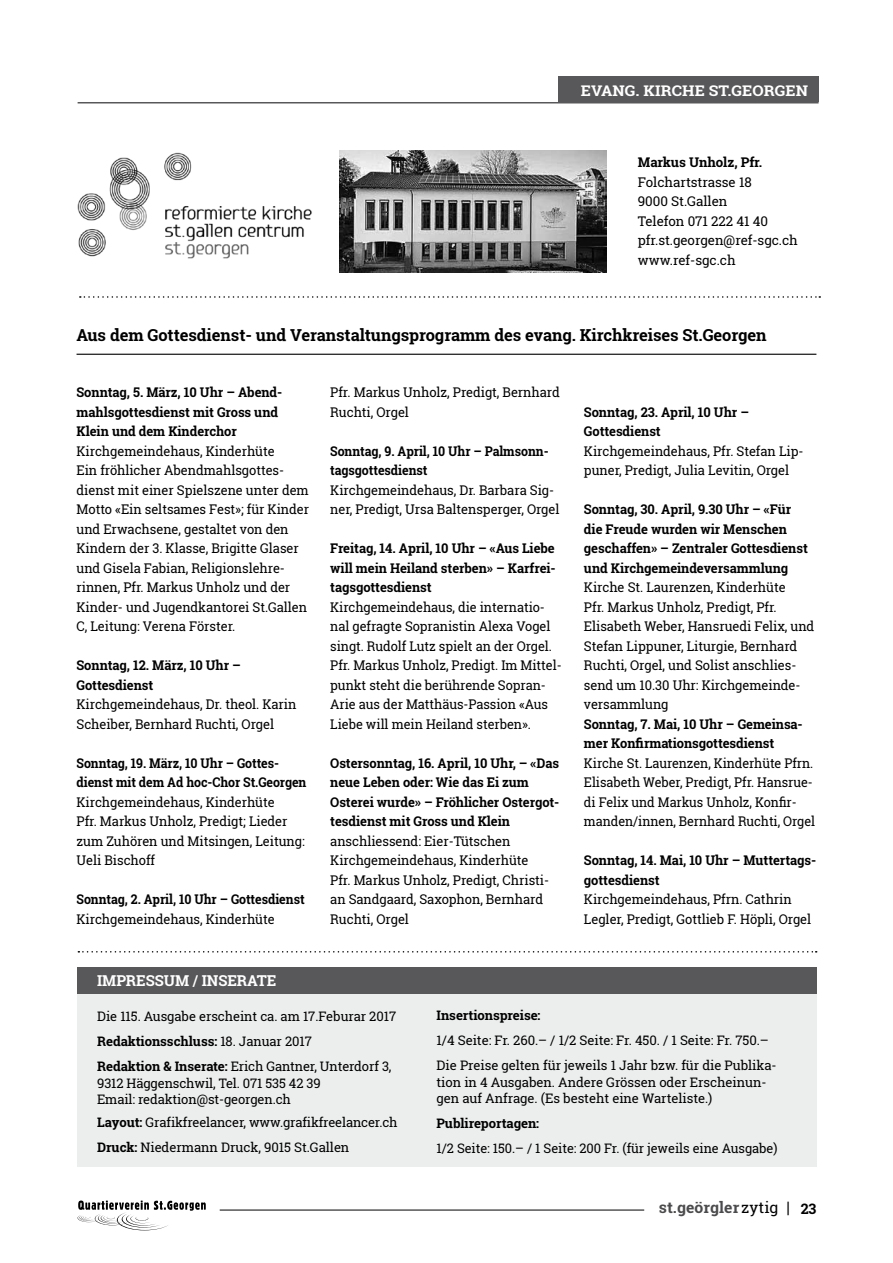
<style>
.page{position:relative;width:893px;height:1263px;background:#fff}
.page>*{position:absolute;margin:0;border:0;box-sizing:border-box;transform-origin:0 0}
.t1{font:700 16.5px "Roboto Slab";letter-spacing:-.005em;color:#000}
.t2{font:700 15.45px "Roboto Slab";letter-spacing:.005em;color:#4b4b4d}
.t3{font:700 15px "Roboto Slab";letter-spacing:-.005em;color:#fff}
.t4{font:700 14.7px "Roboto Slab";letter-spacing:.005em;color:#fff;scale:1.08 1}
.t5{font:13.35px/19.5px "Roboto Slab";letter-spacing:-.005em;color:#000}
.t6{font:700 13.35px/19.5px "Roboto Slab";letter-spacing:-.005em;color:#000}
.t7{font:13.35px/19.5px "Roboto Slab";letter-spacing:-.005em;color:#000;scale:.96 1}
.t8{font:700 13.35px/19.5px "Roboto Slab";letter-spacing:-.005em;color:#000;scale:.93 1}
.t9{font:13.35px/19.5px "Roboto Slab";letter-spacing:-.005em;color:#000;scale:.95 1}
.t10{font:13.05px/25px "Roboto Slab";letter-spacing:-.005em;color:#000}
.t11{font:700 13.05px "Roboto Slab";letter-spacing:-.005em;color:#000}
.s1{font-weight:700}
.s2{font-size:15.75px}
.s3{font-weight:400;color:#000}
.s4{font-weight:400;font-size:15.75px;color:#000}
.s5{font-size:14.4px;color:#000}
</style>
<div class="page">
<hr style="left:220px;top:1210px;width:424px;height:1px;background:#000">
<svg style="left:78px;top:1200px;width:128px;height:30px"></svg>
<img style="left:78px;top:152px;width:234px;height:107px">
<img style="left:339px;top:150px;width:267px;height:122px">
<svg style="left:80px;top:296px;width:740px;height:2px"></svg>
<hr style="left:77px;top:354px;width:739px;height:1px;background:#000">
<hr style="left:78px;top:102px;width:741px;height:1px;background:#58585a">
<div style="left:559px;top:76px;width:260px;height:26px;background:#58585a"></div>
<div style="left:77px;top:972px;width:739px;height:195px;background:#eceded"></div>
<div style="left:77px;top:967px;width:739px;height:27px;background:#58585a"></div>
<svg style="left:78px;top:951px;width:739px;height:1px"></svg>
<p class="t4" style="left:581px;top:80px;width:212px">EVANG. KIRCHE ST.GEORGEN</p>
<p class="t6" style="left:638px;top:152px;width:126px">Markus Unholz, Pfr.</p>
<p class="t5" style="left:638px;top:172px;width:161px">Folchartstrasse 18<br>9000 St.Gallen<br>Telefon 071 222 41 40 pfr.st.georgen@ref-sgc.ch www.ref-sgc.ch</p>
<p class="t1" style="left:77px;top:324px;width:692px">Aus dem Gottesdienst- und Veranstaltungsprogramm des evang. Kirchkreises St.Georgen</p>
<p class="t6" style="left:77px;top:382px;width:207px">Sonntag, 5. März, 10 Uhr – Abend&shy;mahlsgottesdienst mit Gross und<br>Klein und dem Kinderchor</p>
<p class="t5" style="left:77px;top:441px;width:234px">Kirchgemeindehaus, Kinderhüte<br>Ein fröhlicher Abendmahlsgottes&shy;dienst mit einer Spielszene unter dem Motto «Ein seltsames Fest»; für Kinder und Erwachsene, gestaltet von den Kindern der 3. Klasse, Brigitte Glaser und Gisela Fabian, Religionslehre&shy;rinnen, Pfr. Markus Unholz und der Kinder- und Jugendkantorei St.Gallen C, Leitung: Verena Förster.</p>
<p class="t6" style="left:77px;top:655px;width:166px">Sonntag, 12. März, 10 Uhr –<br>Gottesdienst</p>
<p class="t5" style="left:77px;top:694px;width:221px">Kirchgemeindehaus, Dr. theol. Karin<br>Scheiber, Bernhard Ruchti, Orgel</p>
<p class="t8" style="left:77px;top:753px;width:249px">Sonntag, 19. März, 10 Uhr – Gottes&shy;dienst mit dem Ad hoc-Chor St.Georgen</p>
<p class="t5" style="left:77px;top:792px;width:230px">Kirchgemeindehaus, Kinderhüte<br>Pfr. Markus Unholz, Predigt; Lieder zum Zuhören und Mitsingen, Leitung:<br>Ueli Bischoff</p>
<p class="t8" style="left:77px;top:889px;width:247px">Sonntag, 2. April, 10 Uhr – Gottesdienst</p>
<p class="t5" style="left:77px;top:909px;width:200px">Kirchgemeindehaus, Kinderhüte</p>
<p class="t5" style="left:330px;top:382px;width:231px">Pfr. Markus Unholz, Predigt, Bernhard<br>Ruchti, Orgel</p>
<p class="t8" style="left:330px;top:441px;width:236px">Sonntag, 9. April, 10 Uhr – Palmsonn&shy;tagsgottesdienst</p>
<p class="t5" style="left:330px;top:480px;width:231px">Kirchgemeindehaus, Dr. Barbara Sig&shy;ner, Predigt, Ursa Baltensperger, Orgel</p>
<p class="t6" style="left:330px;top:538px;width:227px;text-align:justify">Freitag, 14. April, 10 Uhr – «Aus Liebe will mein Heiland sterben» – Karfrei&shy;tagsgottesdienst</p>
<p class="t7" style="left:330px;top:597px;width:243px">Kirchgemeindehaus, die internatio&shy;nal gefragte Sopranistin Alexa Vogel singt. Rudolf Lutz spielt an der Orgel.<br>Pfr. Markus Unholz, Predigt. Im Mittel&shy;punkt steht die berührende Sopran-Arie aus der Matthäus-Passion «Aus Liebe will mein Heiland sterben».</p>
<p class="t6" style="left:330px;top:753px;width:231px">Ostersonntag, 16. April, 10 Uhr, – «Das neue Leben oder: Wie das Ei zum Osterei wurde» – Fröhlicher Ostergot&shy;tesdienst mit Gross und Klein</p>
<p class="t5" style="left:330px;top:831px;width:220px">anschliessend: Eier-Tütschen<br>Kirchgemeindehaus, Kinderhüte<br>Pfr. Markus Unholz, Predigt, Christi&shy;an Sandgaard, Saxophon, Bernhard<br>Ruchti, Orgel</p>
<p class="t6" style="left:584px;top:402px;width:167px">Sonntag, 23. April, 10 Uhr –<br>Gottesdienst</p>
<p class="t5" style="left:584px;top:441px;width:221px">Kirchgemeindehaus, Pfr. Stefan Lip&shy;puner, Predigt, Julia Levitin, Orgel</p>
<p class="t6" style="left:584px;top:499px;width:225px">Sonntag, 30. April, 9.30 Uhr – «Für die Freude wurden wir Menschen geschaffen» – Zentraler Gottesdienst und Kirchgemeindeversammlung</p>
<p class="t5" style="left:584px;top:577px;width:232px">Kirche St. Laurenzen, Kinderhüte<br>Pfr. Markus Unholz, Predigt, Pfr.<br>Elisabeth Weber, Hansruedi Felix, und<br>Stefan Lippuner, Liturgie, Bernhard<br>Ruchti, Orgel, und Solist anschlies&shy;send um 10.30 Uhr: Kirchgemeinde&shy;versammlung</p>
<p class="t6" style="left:584px;top:714px;width:220px">Sonntag, 7. Mai, 10 Uhr – Gemeinsa&shy;mer Konfirmationsgottesdienst</p>
<p class="t9" style="left:584px;top:753px;width:245px">Kirche St. Laurenzen, Kinderhüte Pfrn.<br>Elisabeth Weber, Predigt, Pfr. Hansrue&shy;di Felix und Markus Unholz, Konfir&shy;manden/innen, Bernhard Ruchti, Orgel</p>
<p class="t6" style="left:584px;top:850px;width:234px">Sonntag, 14. Mai, 10 Uhr – Muttertags&shy;gottesdienst</p>
<p class="t5" style="left:584px;top:889px;width:229px">Kirchgemeindehaus, Pfrn. Cathrin<br>Legler, Predigt, Gottlieb F. Höpli, Orgel</p>
<p class="t3" style="left:97px;top:970px;width:181px">IMPRESSUM / INSERATE</p>
<p class="t10" style="left:97px;top:1004px;width:300px">Die 115. Ausgabe erscheint ca. am 17.Feburar 2017<br><span class="s1">Redaktionsschluss:</span> 18. Januar 2017<br><span class="s1">Redaktion &amp; Inserate:</span> Erich Gantner, Unterdorf 3,</p>
<p class="t10" style="left:97px;top:1075px;width:225px;line-height:16.5px">9312 Häggenschwil, Tel. 071 535 42 39<br>Email: redaktion@st-georgen.ch</p>
<p class="t10" style="left:97px;top:1110px;width:302px"><span class="s1">Layout:</span> Grafikfreelancer, www.grafikfreelancer.ch<br><span class="s1">Druck:</span> Niedermann Druck, 9015 St.Gallen</p>
<p class="t11" style="left:437px;top:1006px;width:105px">Insertionspreise:</p>
<p class="t10" style="left:437px;top:1028px;width:342px">1/4 Seite: Fr. 260.– / 1/2 Seite: Fr. 450. / 1 Seite: Fr. 750.–<br>Die Preise gelten für jeweils 1 Jahr bzw. für die Publika-</p>
<p class="t10" style="left:437px;top:1074px;width:331px;line-height:16.5px">tion in 4 Ausgaben. Andere Grössen oder Erscheinun&shy;gen auf Anfrage. (Es besteht eine Warteliste.)</p>
<p class="t11" style="left:437px;top:1114px;width:104px">Publireportagen:</p>
<p class="t10" style="left:437px;top:1136px;width:342px">1/2 Seite: 150.– / 1 Seite: 200 Fr. (für jeweils eine Ausgabe)</p>
<p class="t2" style="left:659px;top:1197px;width:159px"><span class="s2">s</span>t.geörgler<span class="s3">zytig</span> <span class="s4">|</span> <span class="s5">23</span></p>
</div>
